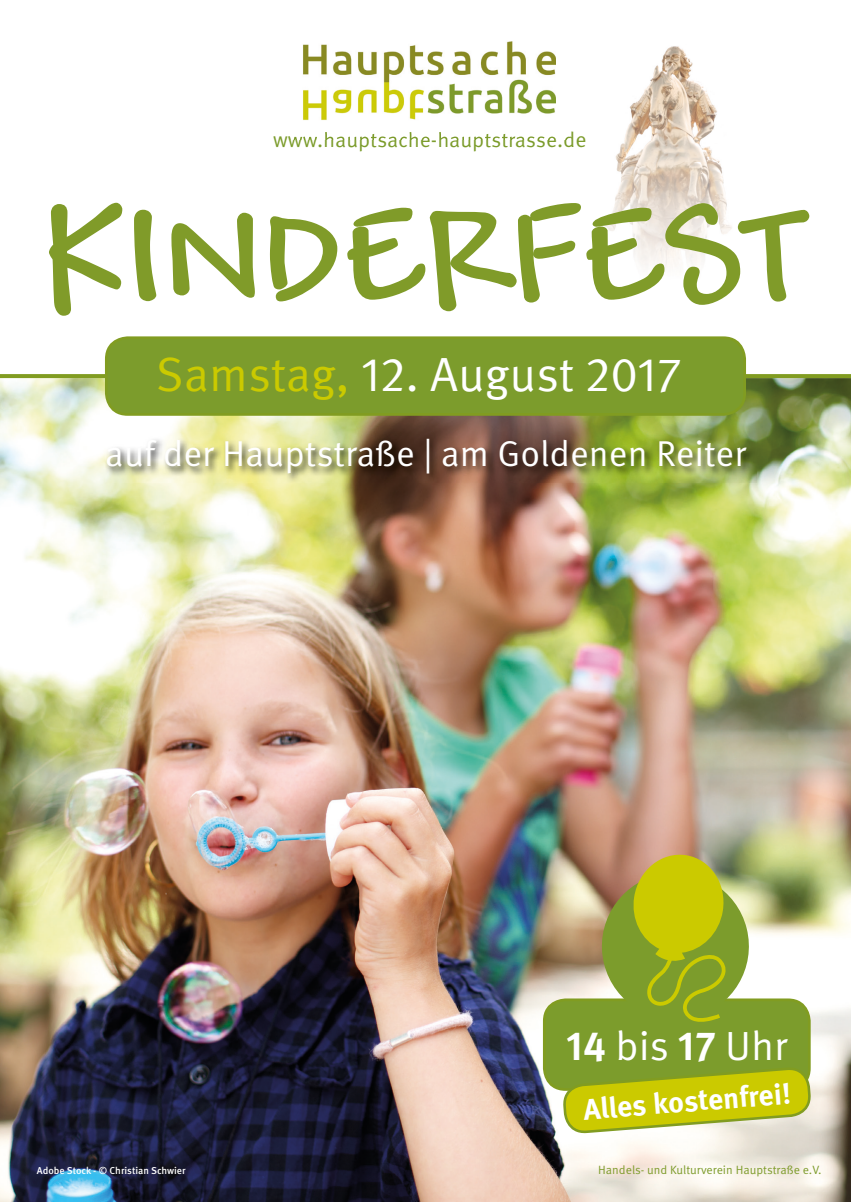
<style>
.page{position:relative;width:851px;height:1202px;background:#fff}
.page>*{position:absolute;margin:0;border:0;box-sizing:border-box;transform-origin:0 0}
.t1{font:700 142.8px "Andy";color:#809b29}
.t2{font:48px "Meta Pro";color:#fff}
.t3{font:40.8px "Meta Pro";letter-spacing:-.005em;color:#fff}
.t4{font:36px "Meta Pro";color:#fff}
.t5{font:700 29.4px "Meta Pro";color:#fff}
.t6{font:21.2px "Meta Pro";color:#7c9c2c}
.t7{font:12px "Meta Pro";color:#7d9b2a}
.t8{font:500 10px "Meta Pro";color:#fff}
.s1{color:#cbca00}
.s2{font-weight:700}
</style>
<div class="page">
<img style="left:0;top:378px;width:850px;height:824px">
<img style="left:615px;top:46px;width:105px;height:117px">
<img style="left:105px;top:163px;width:637px;height:190px">
<img style="left:303px;top:41px;width:253px;height:79px">
<img style="left:290px;top:132px;width:266px;height:7px">
<img style="left:105px;top:437px;width:651px;height:46px">
<div style="left:544px;top:1000px;width:265px;height:89px;background:#7c9c2c;border-radius:21px"></div>
<div style="left:543px;top:998px;width:267px;height:93px;border:3px solid #819c21;border-radius:21px"></div>
<svg style="left:562px;top:1067px;width:249px;height:112px"></svg>
<svg style="left:594px;top:851px;width:162px;height:171px"></svg>
<svg style="left:0;top:374px;width:850px;height:4px"></svg>
<div style="left:106px;top:338px;width:638px;height:76px;background:#7c9c2c;border-radius:21px"></div>
<div style="left:105px;top:336px;width:641px;height:80px;border:3px solid #819c21;border-radius:21px"></div>
<h3 class="t6" style="left:273px;top:127px;width:315px">www.hauptsache-hauptstrasse.de</h3>
<h1 class="t1" style="left:42px;top:178px;width:770px">KINDERFEST</h1>
<h2 class="t2" style="left:156px;top:344px;width:527px"><span class="s1">Samstag,</span> 12. August 2017</h2>
<h3 class="t4" style="left:105px;top:430px;width:642px">auf der Hauptstraße | am Goldenen Reiter</h3>
<h3 class="t3" style="left:566px;top:1020px;width:223px"><span class="s2">14</span> bis <span class="s2">17</span> Uhr</h3>
<h3 class="t5" style="left:582px;top:1090px;width:210px;rotate:-4deg">Alles kostenfrei!</h3>
<p class="t8" style="left:37px;top:1164px;width:150px">Adobe Stock - © Christian Schwier</p>
<p class="t7" style="left:598px;top:1162px;width:225px">Handels- und Kulturverein Hauptstraße e.V.</p>
</div>
